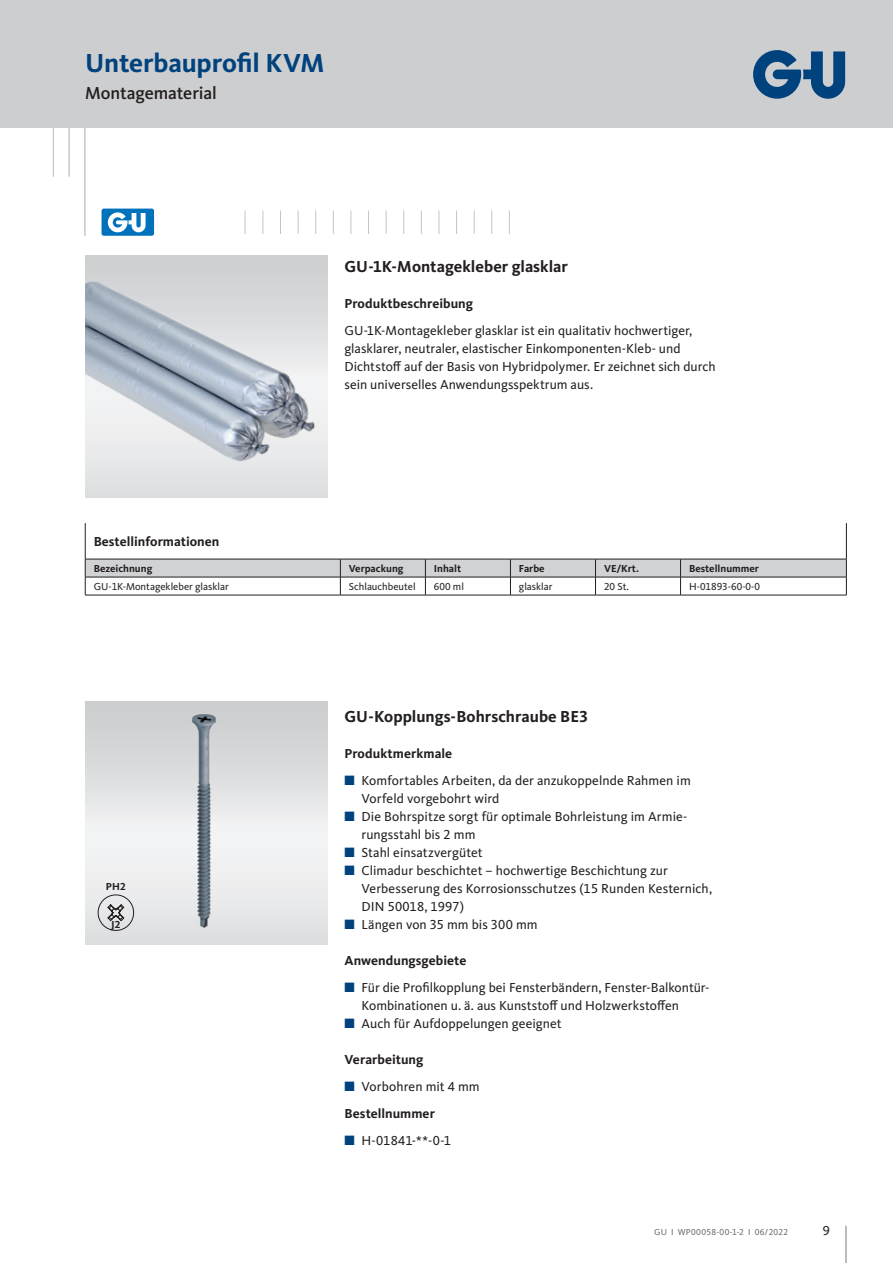
<style>
.page{position:relative;width:893px;height:1263px;background:#fff}
.page>*{position:absolute;margin:0;border:0;box-sizing:border-box;transform-origin:0 0}
._01_Überschrift{font:700 27px "Kievit Pro";letter-spacing:-.005em;color:#00427d}
._02_Unterthema{font:500 18px "Kievit Pro";letter-spacing:-.005em;color:#231f20}
._03_Zwischenüberschr{font:700 16.5px "Kievit Pro";color:#231f20}
._05_Fließtext{font:13.5px/18px "Kievit Pro";letter-spacing:.005em;color:#231f20}
._04_Zwischenüberschr{font:700 13.5px "Kievit Pro";letter-spacing:.005em;color:#231f20}
._09_Tabellenüberschr{font:700 13.5px "Kievit Pro";color:#231f20}
._11_Tabellenkörper{font:10.5px "Kievit Pro";color:#231f20}
._10_Tabellenkopf{font:700 10.5px "Kievit Pro";color:#231f20}
._08_Bildunterschrift{font:700 10.5px "Kievit Pro";color:#231f20}
.t1{font:9px "Kievit Pro";letter-spacing:.025em;color:#6c6d70}
.s1{color:#00427d}
</style>
<div class="page">
<div style="left:0;top:0;width:893px;height:128px;background:#cdced0"></div>
<svg style="left:753px;top:50px;width:92px;height:49px"></svg>
<hr style="left:846px;top:1226px;width:1px;height:37px;background:#727c7e">
<hr style="left:85px;top:128px;width:1px;height:108px;background:#c1c7c9">
<hr style="left:69px;top:128px;width:1px;height:49px;background:#c1c7c9">
<hr style="left:53px;top:128px;width:1px;height:49px;background:#c1c7c9">
<svg style="left:245px;top:210px;width:1px;height:24px"></svg>
<svg style="left:263px;top:210px;width:1px;height:24px"></svg>
<svg style="left:280px;top:210px;width:1px;height:24px"></svg>
<svg style="left:298px;top:210px;width:1px;height:24px"></svg>
<svg style="left:315px;top:210px;width:1px;height:24px"></svg>
<svg style="left:333px;top:210px;width:1px;height:24px"></svg>
<svg style="left:351px;top:210px;width:1px;height:24px"></svg>
<svg style="left:368px;top:210px;width:1px;height:24px"></svg>
<svg style="left:386px;top:210px;width:1px;height:24px"></svg>
<svg style="left:403px;top:210px;width:1px;height:24px"></svg>
<svg style="left:421px;top:210px;width:1px;height:24px"></svg>
<svg style="left:439px;top:210px;width:1px;height:24px"></svg>
<svg style="left:456px;top:210px;width:1px;height:24px"></svg>
<svg style="left:474px;top:210px;width:1px;height:24px"></svg>
<svg style="left:491px;top:210px;width:1px;height:24px"></svg>
<svg style="left:509px;top:210px;width:1px;height:24px"></svg>
<div style="left:102px;top:209px;width:52px;height:27px;background:#0071bb;border-radius:2px"></div>
<svg style="left:108px;top:212px;width:38px;height:20px"></svg>
<img style="left:85px;top:255px;width:242px;height:242px">
<svg style="left:85px;top:702px;width:242px;height:242px;background:#dddedf"></svg>
<img style="left:89px;top:706px;width:230px;height:229px">
<svg style="left:95px;top:892px;width:40px;height:41px;background:#c9c9cb"></svg>
<hr style="left:85px;top:523px;width:1px;height:36px;background:#231f20">
<hr style="left:846px;top:523px;width:1px;height:36px;background:#231f20">
<hr style="left:510px;top:595px;width:85px;height:1px;background:#231f20">
<hr style="left:595px;top:595px;width:86px;height:1px;background:#231f20">
<hr style="left:681px;top:595px;width:166px;height:1px;background:#231f20">
<svg style="left:85px;top:559px;width:762px;height:36px"></svg>
<hr style="left:340px;top:577px;width:85px;height:1px;background:#231f20">
<hr style="left:425px;top:577px;width:85px;height:1px;background:#231f20">
<hr style="left:85px;top:595px;width:255px;height:1px;background:#231f20">
<hr style="left:340px;top:595px;width:85px;height:1px;background:#231f20">
<hr style="left:425px;top:595px;width:85px;height:1px;background:#231f20">
<p class="_01_Überschrift" style="left:85px;top:46px;width:241px">Unterbauprofil KVM</p>
<p class="_02_Unterthema" style="left:85px;top:82px;width:133px">Montagematerial</p>
<p class="_03_Zwischenüberschr" style="left:344px;top:256px;width:225px">GU-1K-Montagekleber glasklar</p>
<p class="_04_Zwischenüberschr" style="left:344px;top:295px;width:130px">Produktbeschreibung</p>
<p class="_05_Fließtext" style="left:344px;top:321px;width:373px">GU-1K-Montagekleber glasklar ist ein qualitativ hochwertiger, glasklarer, neutraler, elastischer Einkomponenten-Kleb- und Dichtstoff auf der Basis von Hybridpolymer. Er zeichnet sich durch sein universelles Anwendungsspektrum aus.</p>
<p class="_09_Tabellenüberschr" style="left:94px;top:534px;width:127px">Bestellinformationen</p>
<p class="_10_Tabellenkopf" style="left:94px;top:562px;width:60px">Bezeichnung</p>
<p class="_10_Tabellenkopf" style="left:349px;top:562px;width:56px">Verpackung</p>
<p class="_10_Tabellenkopf" style="left:434px;top:562px;width:29px">Inhalt</p>
<p class="_10_Tabellenkopf" style="left:519px;top:562px;width:27px">Farbe</p>
<p class="_10_Tabellenkopf" style="left:604px;top:562px;width:37px">VE/Krt.</p>
<p class="_10_Tabellenkopf" style="left:689px;top:562px;width:71px">Bestellnummer</p>
<p class="_11_Tabellenkörper" style="left:94px;top:580px;width:137px">GU-1K-Montagekleber glasklar</p>
<p class="_11_Tabellenkörper" style="left:349px;top:580px;width:68px">Schlauchbeutel</p>
<p class="_11_Tabellenkörper" style="left:434px;top:580px;width:32px">600 ml</p>
<p class="_11_Tabellenkörper" style="left:519px;top:580px;width:35px">glasklar</p>
<p class="_11_Tabellenkörper" style="left:604px;top:580px;width:27px">20 St.</p>
<p class="_11_Tabellenkörper" style="left:689px;top:580px;width:72px">H-01893-60-0-0</p>
<p class="_08_Bildunterschrift" style="left:106px;top:880px;width:22px">PH2</p>
<p class="_08_Bildunterschrift" style="left:111px;top:918px;width:11px">J2</p>
<p class="_03_Zwischenüberschr" style="left:344px;top:706px;width:245px">GU-Kopplungs-Bohrschraube BE3</p>
<p class="_04_Zwischenüberschr" style="left:344px;top:745px;width:109px">Produktmerkmale</p>
<p class="_05_Fließtext" style="left:361px;top:771px;width:331px;text-indent:-17px"><span class="s1">■</span> Komfortables Arbeiten, da der anzukoppelnde Rahmen im<br>Vorfeld vorgebohrt wird</p>
<p class="_05_Fließtext" style="left:361px;top:807px;width:327px;text-indent:-17px"><span class="s1">■</span> Die Bohrspitze sorgt für optimale Bohrleistung im Armie&shy;rungsstahl bis 2 mm</p>
<p class="_05_Fließtext" style="left:344px;top:843px;width:140px"><span class="s1">■</span> Stahl einsatzvergütet</p>
<p class="_05_Fließtext" style="left:361px;top:861px;width:352px;text-indent:-17px"><span class="s1">■</span> Climadur beschichtet – hochwertige Beschichtung zur<br>Verbesserung des Korrosionsschutzes (15 Runden Kesternich,<br>DIN 50018, 1997)</p>
<p class="_05_Fließtext" style="left:344px;top:915px;width:195px"><span class="s1">■</span> Längen von 35 mm bis 300 mm</p>
<p class="_04_Zwischenüberschr" style="left:344px;top:952px;width:123px">Anwendungsgebiete</p>
<p class="_05_Fließtext" style="left:361px;top:978px;width:349px;text-indent:-17px"><span class="s1">■</span> Für die Profilkopplung bei Fensterbändern, Fenster-Balkontür-<br>Kombinationen u. ä. aus Kunststoff und Holzwerkstoffen</p>
<p class="_05_Fließtext" style="left:344px;top:1014px;width:219px"><span class="s1">■</span> Auch für Aufdoppelungen geeignet</p>
<p class="_04_Zwischenüberschr" style="left:344px;top:1051px;width:80px">Verarbeitung</p>
<p class="_05_Fließtext" style="left:344px;top:1077px;width:137px"><span class="s1">■</span> Vorbohren mit 4 mm</p>
<p class="_04_Zwischenüberschr" style="left:344px;top:1105px;width:92px">Bestellnummer</p>
<p class="_05_Fließtext" style="left:344px;top:1131px;width:108px"><span class="s1">■</span> H-01841-**-0-1</p>
<p class="t1" style="left:654px;top:1226px;width:136px">GU І WP00058-00-1-2 І 06/2022</p>
<p class="_05_Fließtext" style="left:823px;top:1221px;width:9px">9</p>
</div>
